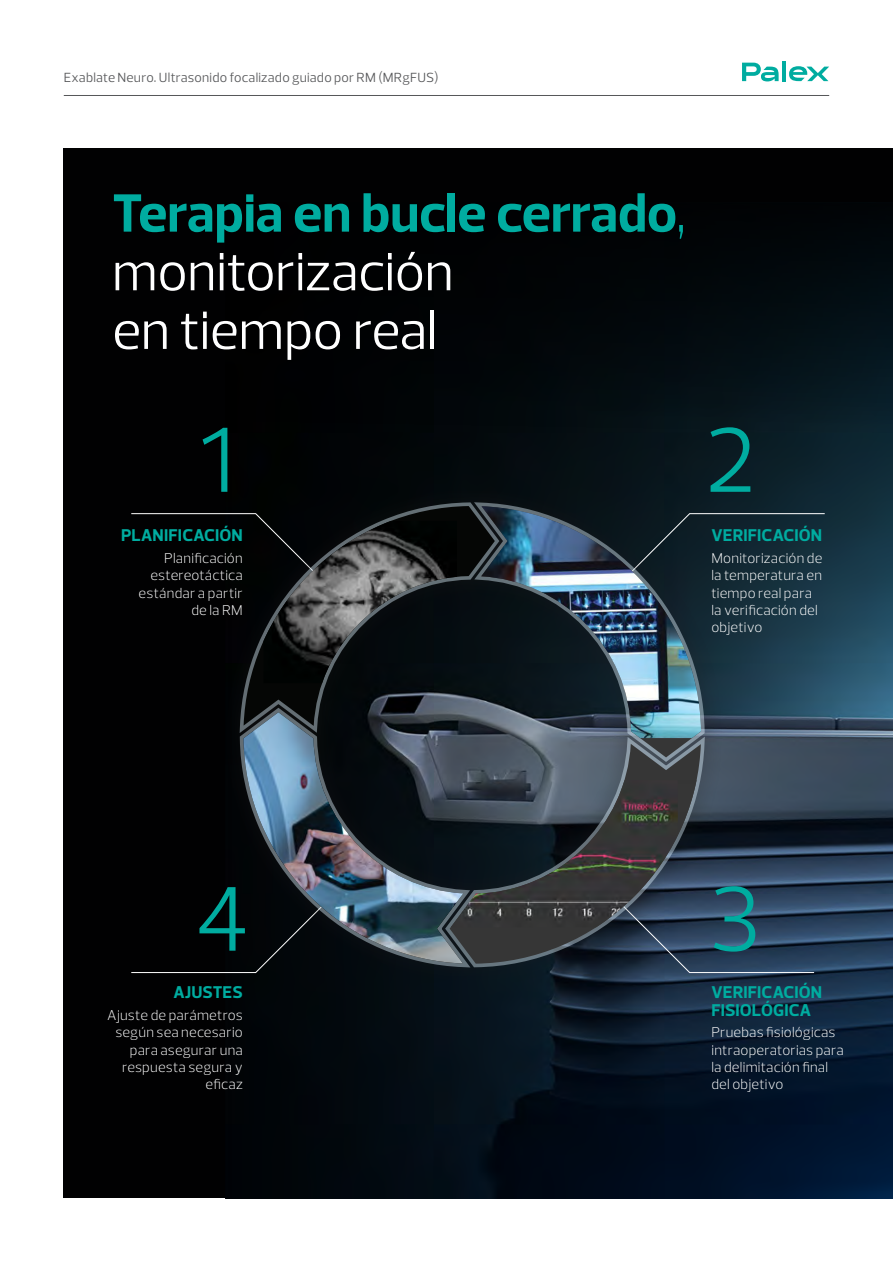
<style>
.page{position:relative;width:893px;height:1263px;background:#fff}
.page>*{position:absolute;margin:0;border:0;box-sizing:border-box;transform-origin:0 0}
.t1{font:93.45px "Prelo";color:#00aca0}
.t2{font:54.9px/58.7px "Prelo";letter-spacing:-.005em;color:#fff}
.t3{font:700 17.4px/17.4px "Prelo";letter-spacing:.01em;color:#00aca0}
.t4{font:300 14.4px/17.4px "Prelo";letter-spacing:.015em;color:#fff}
.t5{font:13.5px "Prelo";letter-spacing:.015em;color:#57585a}
.s1{font-weight:700;color:#00aca0}
.s2{color:#00aca0}
</style>
<div class="page">
<hr style="left:64px;top:95px;width:765px;height:1px;background:#57585a">
<svg style="left:742px;top:63px;width:37px;height:18px"></svg>
<hr style="left:782px;top:61px;width:4px;height:20px;background:#00aca0">
<svg style="left:789px;top:66px;width:40px;height:15px"></svg>
<div style="left:64px;top:149px;width:829px;height:1049px;background:#010102"></div>
<img style="left:312px;top:241px;width:581px;height:957px">
<svg style="left:724px;top:513px;width:101px;height:90px"></svg>
<svg style="left:131px;top:513px;width:90px;height:2px"></svg>
<svg style="left:724px;top:883px;width:91px;height:90px"></svg>
<svg style="left:131px;top:972px;width:90px;height:1px"></svg>
<svg style="left:221px;top:483px;width:503px;height:503px"></svg>
<svg style="left:236px;top:499px;width:231px;height:204px"></svg>
<svg style="left:236px;top:703px;width:231px;height:268px"></svg>
<svg style="left:467px;top:498px;width:241px;height:231px"></svg>
<svg style="left:441px;top:729px;width:268px;height:242px"></svg>
<svg style="left:244px;top:506px;width:237px;height:220px"></svg>
<img style="left:263px;top:521px;width:194px;height:162px">
<img style="left:243px;top:712px;width:220px;height:251px">
<svg style="left:481px;top:738px;width:220px;height:6px"></svg>
<img style="left:481px;top:506px;width:220px;height:232px">
<svg style="left:450px;top:744px;width:251px;height:220px"></svg>
<img style="left:451px;top:780px;width:246px;height:147px">
<p class="t5" style="left:64px;top:70px;width:376px">Exablate Neuro. Ultrasonido focalizado guiado por RM (MRgFUS)</p>
<h2 class="t2" style="left:112px;top:183px;width:576px"><span class="s1">Terapia en bucle cerrado</span><span class="s2">, </span>monitorización<br>en tiempo real</h2>
<h1 class="t1" style="left:200px;top:408px;width:36px">1</h1>
<h1 class="t1" style="left:705px;top:408px;width:53px">2</h1>
<p class="t3" style="left:121px;top:527px;width:123px">PLANIFICACIÓN</p>
<p class="t4" style="left:139px;top:549px;width:106px;text-align:right">Planificación estereotáctica estándar a partir de la RM</p>
<p class="t3" style="left:711px;top:527px;width:112px">VERIFICACIÓN</p>
<p class="t4" style="left:711px;top:549px;width:113px">Monitorización de la temperatura en tiempo real para la verificación del objetivo</p>
<h1 class="t1" style="left:195px;top:866px;width:57px">4</h1>
<h1 class="t1" style="left:708px;top:866px;width:55px">3</h1>
<p class="t3" style="left:173px;top:984px;width:71px">AJUSTES</p>
<p class="t4" style="left:107px;top:1006px;width:137px;text-align:right">Ajuste de parámetros según sea necesario para asegurar una respuesta segura y eficaz</p>
<p class="t3" style="left:711px;top:984px;width:112px">VERIFICACIÓN<br>FISIOLÓGICA</p>
<p class="t4" style="left:711px;top:1024px;width:134px">Pruebas fisiológicas intraoperatorias para la delimitación final del objetivo</p>
</div>
